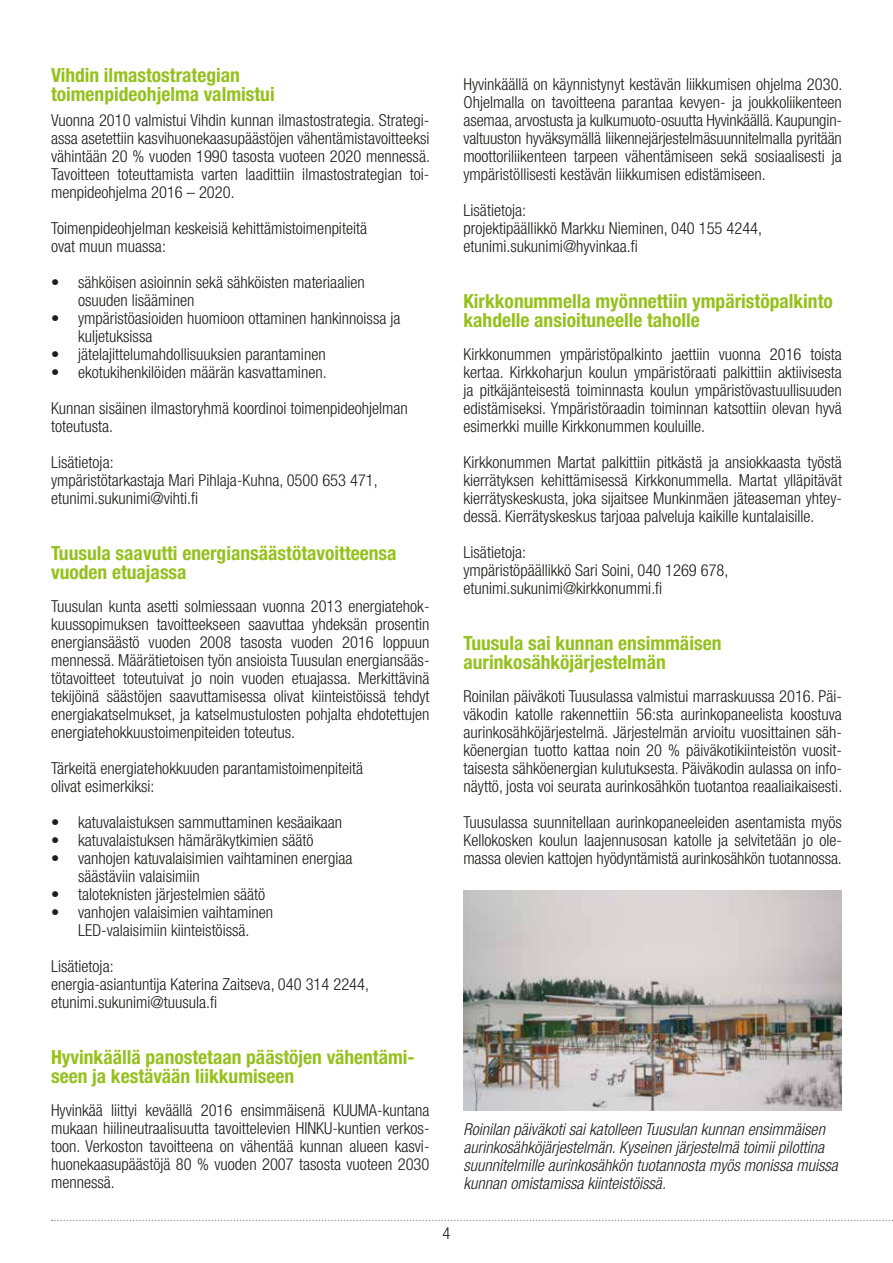
<style>
.page{position:relative;width:893px;height:1263px;background:#fff}
.page>*{position:absolute;margin:0;border:0;box-sizing:border-box;transform-origin:0 0}
.t1{font:700 condensed 19.5px/19.5px "Helvetica Neue LT Pro";color:#95c11f}
.t2{font:300 condensed 16.5px/18px "Helvetica Neue LT Pro";color:#1d1d1b}
.t3{font:italic 300 condensed 16.5px/18px "Helvetica Neue LT Pro";color:#1d1d1b}
</style>
<div class="page">
<svg style="left:52px;top:1220px;width:841px;height:1px"></svg>
<img style="left:463px;top:891px;width:379px;height:219px">
<p class="t1" style="left:51px;top:65px;width:225px">Vihdin ilmastostrategian toimenpideohjelma valmistui</p>
<p class="t2" style="left:51px;top:111px;width:381px;text-align:justify">Vuonna 2010 valmistui Vihdin kunnan ilmastostrategia. Strategi&shy;assa asetettiin kasvihuonekaasupäästöjen vähentämistavoitteeksi vähintään 20 % vuoden 1990 tasosta vuoteen 2020 mennessä.<br>Tavoitteen toteuttamista varten laadittiin ilmastostrategian toi&shy;menpideohjelma 2016 – 2020.</p>
<p class="t2" style="left:51px;top:219px;width:318px">Toimenpideohjelman keskeisiä kehittämistoimenpiteitä ovat muun muassa:</p>
<p class="t2" style="left:78px;top:273px;width:288px;text-indent:-27px">• sähköisen asioinnin sekä sähköisten materiaalien osuuden lisääminen</p>
<p class="t2" style="left:78px;top:309px;width:324px;text-indent:-27px">• ympäristöasioiden huomioon ottaminen hankinnoissa ja kuljetuksissa</p>
<p class="t2" style="left:51px;top:345px;width:276px">• jätelajittelumahdollisuuksien parantaminen</p>
<p class="t2" style="left:51px;top:354px;width:358px;line-height:36px">• ekotukihenkilöiden määrän kasvattaminen.<br>Kunnan sisäinen ilmastoryhmä koordinoi toimenpideohjelman</p>
<p class="t2" style="left:51px;top:408px;width:64px;line-height:36px">toteutusta.<br>Lisätietoja:</p>
<p class="t2" style="left:51px;top:471px;width:328px">ympäristötarkastaja Mari Pihlaja-Kuhna, 0500 653 471, etunimi.sukunimi@vihti.fi</p>
<p class="t1" style="left:51px;top:543px;width:347px">Tuusula saavutti energiansäästötavoitteensa vuoden etuajassa</p>
<p class="t2" style="left:51px;top:597px;width:380px;text-align:justify">Tuusulan kunta asetti solmiessaan vuonna 2013 energiatehok&shy;kuussopimuksen tavoitteekseen saavuttaa yhdeksän prosentin energiansäästö vuoden 2008 tasosta vuoden 2016 loppuun mennessä. Määrätietoisen työn ansioista Tuusulan energiansääs&shy;tötavoitteet toteutuivat jo noin vuoden etuajassa. Merkittävinä tekijöinä säästöjen saavuttamisessa olivat kiinteistöissä tehdyt energiakatselmukset, ja katselmustulosten pohjalta ehdotettujen energiatehokkuustoimenpiteiden toteutus.</p>
<p class="t2" style="left:51px;top:759px;width:314px">Tärkeitä energiatehokkuuden parantamistoimenpiteitä olivat esimerkiksi:</p>
<p class="t2" style="left:51px;top:813px;width:293px">• katuvalaistuksen sammuttaminen kesäaikaan</p>
<p class="t2" style="left:51px;top:831px;width:264px">• katuvalaistuksen hämäräkytkimien säätö</p>
<p class="t2" style="left:78px;top:849px;width:276px;text-indent:-27px">• vanhojen katuvalaisimien vaihtaminen energiaa säästäviin valaisimiin</p>
<p class="t2" style="left:51px;top:885px;width:216px">• taloteknisten järjestelmien säätö</p>
<p class="t2" style="left:51px;top:903px;width:224px;text-align:center">• vanhojen valaisimien vaihtaminen<br>LED-valaisimiin kiinteistöissä.</p>
<p class="t2" style="left:51px;top:957px;width:320px">Lisätietoja:<br>energia-asiantuntija Katerina Zaitseva, 040 314 2244, etunimi.sukunimi@tuusula.fi</p>
<p class="t2" style="left:463px;top:75px;width:381px;text-align:justify">Hyvinkäällä on käynnistynyt kestävän liikkumisen ohjelma 2030.<br>Ohjelmalla on tavoitteena parantaa kevyen- ja joukkoliikenteen asemaa, arvostusta ja kulkumuoto-osuutta Hyvinkäällä. Kaupungin&shy;valtuuston hyväksymällä liikennejärjestelmäsuunnitelmalla pyritään moottoriliikenteen tarpeen vähentämiseen sekä sosiaalisesti ja ympäristöllisesti kestävän liikkumisen edistämiseen.</p>
<p class="t2" style="left:463px;top:201px;width:300px">Lisätietoja:<br>projektipäällikkö Markku Nieminen, 040 155 4244, etunimi.sukunimi@hyvinkaa.fi</p>
<p class="t1" style="left:463px;top:291px;width:371px">Kirkkonummella myönnettiin ympäristöpalkinto kahdelle ansioituneelle taholle</p>
<p class="t2" style="left:463px;top:345px;width:380px;text-align:justify">Kirkkonummen ympäristöpalkinto jaettiin vuonna 2016 toista kertaa. Kirkkoharjun koulun ympäristöraati palkittiin aktiivisesta ja pitkäjänteisestä toiminnasta koulun ympäristövastuullisuuden edistämiseksi. Ympäristöraadin toiminnan katsottiin olevan hyvä esimerkki muille Kirkkonummen kouluille.</p>
<p class="t2" style="left:463px;top:453px;width:380px;text-align:justify">Kirkkonummen Martat palkittiin pitkästä ja ansiokkaasta työstä kierrätyksen kehittämisessä Kirkkonummella. Martat ylläpitävät kierrätyskeskusta, joka sijaitsee Munkinmäen jäteaseman yhtey&shy;dessä. Kierrätyskeskus tarjoaa palveluja kaikille kuntalaisille.</p>
<p class="t2" style="left:463px;top:543px;width:267px">Lisätietoja:<br>ympäristöpäällikkö Sari Soini, 040 1269 678, etunimi.sukunimi@kirkkonummi.fi</p>
<p class="t1" style="left:463px;top:633px;width:259px">Tuusula sai kunnan ensimmäisen aurinkosähköjärjestelmän</p>
<p class="t2" style="left:463px;top:687px;width:380px;text-align:justify">Roinilan päiväkoti Tuusulassa valmistui marraskuussa 2016. Päi&shy;väkodin katolle rakennettiin 56:sta aurinkopaneelista koostuva aurinkosähköjärjestelmä. Järjestelmän arvioitu vuosittainen säh&shy;köenergian tuotto kattaa noin 20 % päiväkotikiinteistön vuosit&shy;taisesta sähköenergian kulutuksesta. Päiväkodin aulassa on info&shy;näyttö, josta voi seurata aurinkosähkön tuotantoa reaaliaikaisesti.</p>
<p class="t2" style="left:463px;top:813px;width:380px;text-align:justify">Tuusulassa suunnitellaan aurinkopaneeleiden asentamista myös Kellokosken koulun laajennusosan katolle ja selvitetään jo ole&shy;massa olevien kattojen hyödyntämistä aurinkosähkön tuotannossa.</p>
<p class="t1" style="left:51px;top:1047px;width:365px">Hyvinkäällä panostetaan päästöjen vähentämi&shy;seen ja kestävään liikkumiseen</p>
<p class="t2" style="left:51px;top:1101px;width:380px;text-align:justify">Hyvinkää liittyi keväällä 2016 ensimmäisenä KUUMA-kuntana mukaan hiilineutraalisuutta tavoittelevien HINKU-kuntien verkos&shy;toon. Verkoston tavoitteena on vähentää kunnan alueen kasvi&shy;huonekaasupäästöjä 80 % vuoden 2007 tasosta vuoteen 2030 mennessä.</p>
<p class="t3" style="left:463px;top:1120px;width:376px">Roinilan päiväkoti sai katolleen Tuusulan kunnan ensimmäisen aurinkosähköjärjestelmän. Kyseinen järjestelmä toimii pilottina suunnitelmille aurinkosähkön tuotannosta myös monissa muissa kunnan omistamissa kiinteistöissä.</p>
<p class="t2" style="left:442px;top:1224px;width:9px">4</p>
</div>
